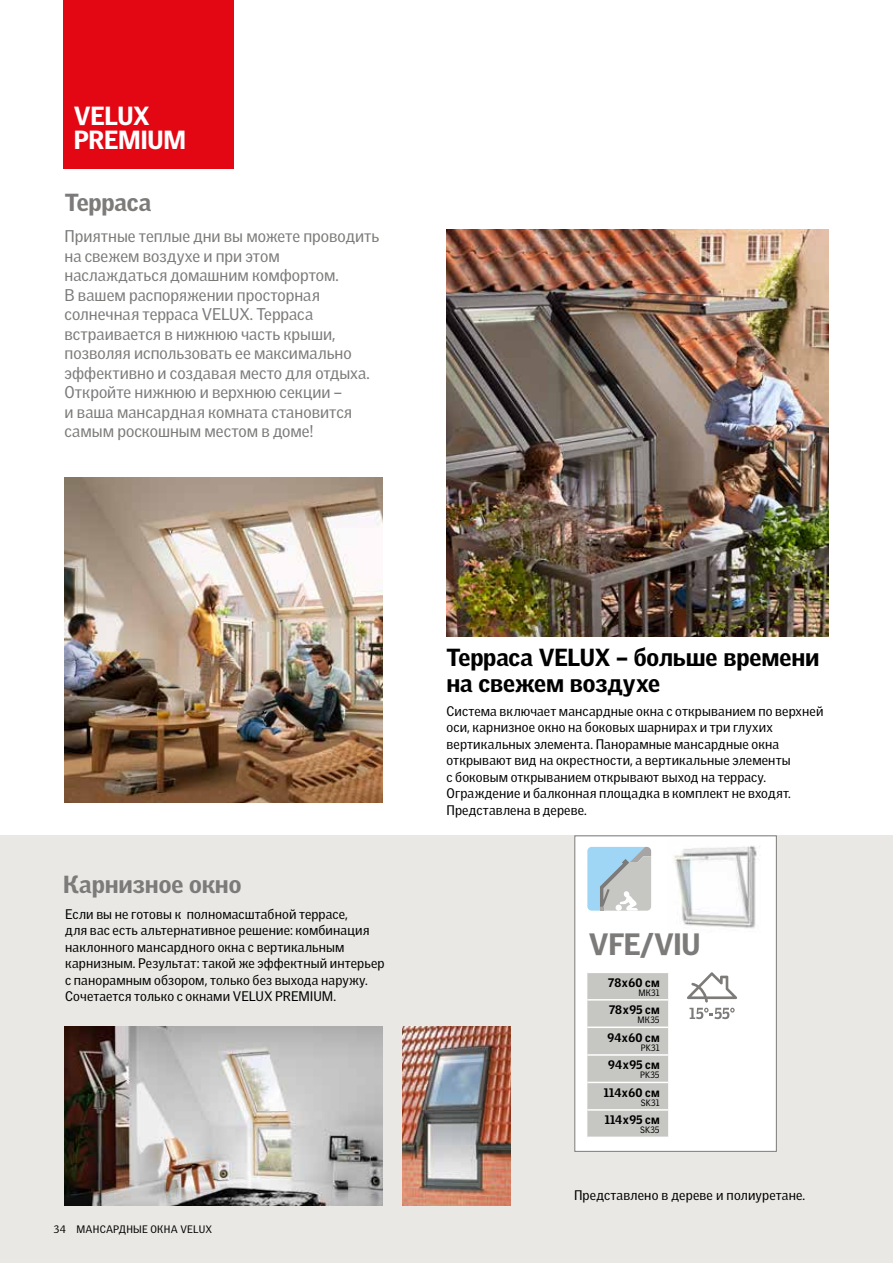
<style>
.page{position:relative;width:893px;height:1263px;background:#fff}
.page>*{position:absolute;margin:0;border:0;box-sizing:border-box;transform-origin:0 0}
.t1{font:900 30px "Velux Gothic";letter-spacing:-.02em;color:#7c7b7a}
.t2{font:900 25.5px/24px "Velux Gothic";letter-spacing:-.015em;color:#fff}
.t3{font:900 24px/25.5px "Velux Gothic";letter-spacing:-.005em;color:#000}
.t4{font:900 24px "Velux Gothic";letter-spacing:-.005em;color:#7c7b7a}
.t5{font:16.5px/19.5px "Velux Gothic";color:#7c7b7a}
.t6{font:13.5px/16.5px "Velux Gothic";letter-spacing:.01em;color:#000}
.t7{font:900 12px "Velux Gothic";letter-spacing:.01em;color:#000;scale:.95 1}
.t8{font:10.5px "Velux Gothic";letter-spacing:.015em;color:#000}
.t9{font:9px "Velux Gothic";letter-spacing:.01em;color:#000;scale:.95 1}
</style>
<div class="page">
<div style="left:0;top:836px;width:893px;height:427px;background:#e9e8e4"></div>
<div style="left:64px;top:0;width:170px;height:168px;background:#e30613"></div>
<img style="left:446px;top:230px;width:382px;height:407px">
<img style="left:65px;top:478px;width:318px;height:325px">
<div style="left:575px;top:836px;width:202px;height:315px;background:#fff;border:1px solid #7c7b7a"></div>
<div style="left:587px;top:973px;width:81px;height:163px;background:#c6c6c3"></div>
<hr style="left:587px;top:999px;width:81px;height:1px;background:#fff">
<hr style="left:587px;top:1026px;width:81px;height:2px;background:#fff">
<hr style="left:587px;top:1054px;width:81px;height:2px;background:#fff">
<hr style="left:587px;top:1082px;width:81px;height:1px;background:#fff">
<hr style="left:587px;top:1109px;width:81px;height:2px;background:#fff">
<svg style="left:587px;top:847px;width:64px;height:64px;background:#b3c9d5"></svg>
<svg style="left:689px;top:1008px;width:46px;height:11px"></svg>
<svg style="left:687px;top:972px;width:50px;height:30px"></svg>
<img style="left:403px;top:1026px;width:107px;height:179px">
<img style="left:64px;top:1026px;width:319px;height:179px">
<img style="left:674px;top:846px;width:86px;height:83px">
<h2 class="t2" style="left:74px;top:104px;width:114px">VELUX<br>PREMIUM</h2>
<h3 class="t4" style="left:65px;top:187px;width:88px">Терраса</h3>
<p class="t5" style="left:65px;top:226px;width:316px">Приятные теплые дни вы можете проводить на свежем воздухе и при этом наслаждаться домашним комфортом.<br>В вашем распоряжении просторная солнечная терраса VELUX. Терраса встраивается в нижнюю часть крыши, позволяя использовать ее максимально эффективно и создавая место для отдыха.<br>Откройте нижнюю и верхнюю секции –<br>и ваша мансардная комната становится самым роскошным местом в доме!</p>
<h3 class="t4" style="left:63px;top:869px;width:180px">Карнизное окно</h3>
<p class="t6" style="left:65px;top:905px;width:321px">Если вы не готовы к полномасштабной террасе,<br>для вас есть альтернативное решение: комбинация наклонного мансардного окна с вертикальным карнизным. Результат: такой же эффектный интерьер с панорамным обзором, только без выхода наружу.<br>Сочетается только с окнами VELUX PREMIUM.</p>
<p class="t8" style="left:54px;top:1223px;width:160px">34 МАНСАРДНЫЕ ОКНА VELUX</p>
<h3 class="t3" style="left:446px;top:644px;width:375px">Терраса VELUX – больше времени на свежем воздухе</h3>
<p class="t6" style="left:446px;top:702px;width:378px">Система включает мансардные окна с открыванием по верхней оси, карнизное окно на боковых шарнирах и три глухих вертикальных элемента. Панорамные мансардные окна открывают вид на окрестности, а вертикальные элементы<br>с боковым открыванием открывают выход на террасу.<br>Ограждение и балконная площадка в комплект не входят.<br>Представлена в дереве.</p>
<h1 class="t1" style="left:589px;top:925px;width:113px">VFE/VIU</h1>
<p class="t7" style="left:608px;top:975px;width:56px">78 x 60 см</p>
<p class="t9" style="left:638px;top:987px;width:24px">МК31</p>
<p class="t7" style="left:609px;top:1002px;width:55px">78 x 95 см</p>
<p class="t9" style="left:637px;top:1014px;width:25px">МК35</p>
<p class="t7" style="left:607px;top:1030px;width:56px">94 x 60 см</p>
<p class="t9" style="left:641px;top:1042px;width:21px">PK31</p>
<p class="t7" style="left:608px;top:1057px;width:56px">94 x 95 см</p>
<p class="t9" style="left:640px;top:1070px;width:22px">PK35</p>
<p class="t7" style="left:604px;top:1085px;width:60px">114 x 60 см</p>
<p class="t9" style="left:641px;top:1097px;width:21px">SK31</p>
<p class="t7" style="left:605px;top:1112px;width:59px">114 x 95 см</p>
<p class="t9" style="left:640px;top:1125px;width:22px">SK35</p>
<h1 class="t1" style="left:586px;top:925px;width:100px">Remote</h1>
<p class="t6" style="left:574px;top:1187px;width:233px">Представлено в дереве и полиуретане.</p>
</div>
